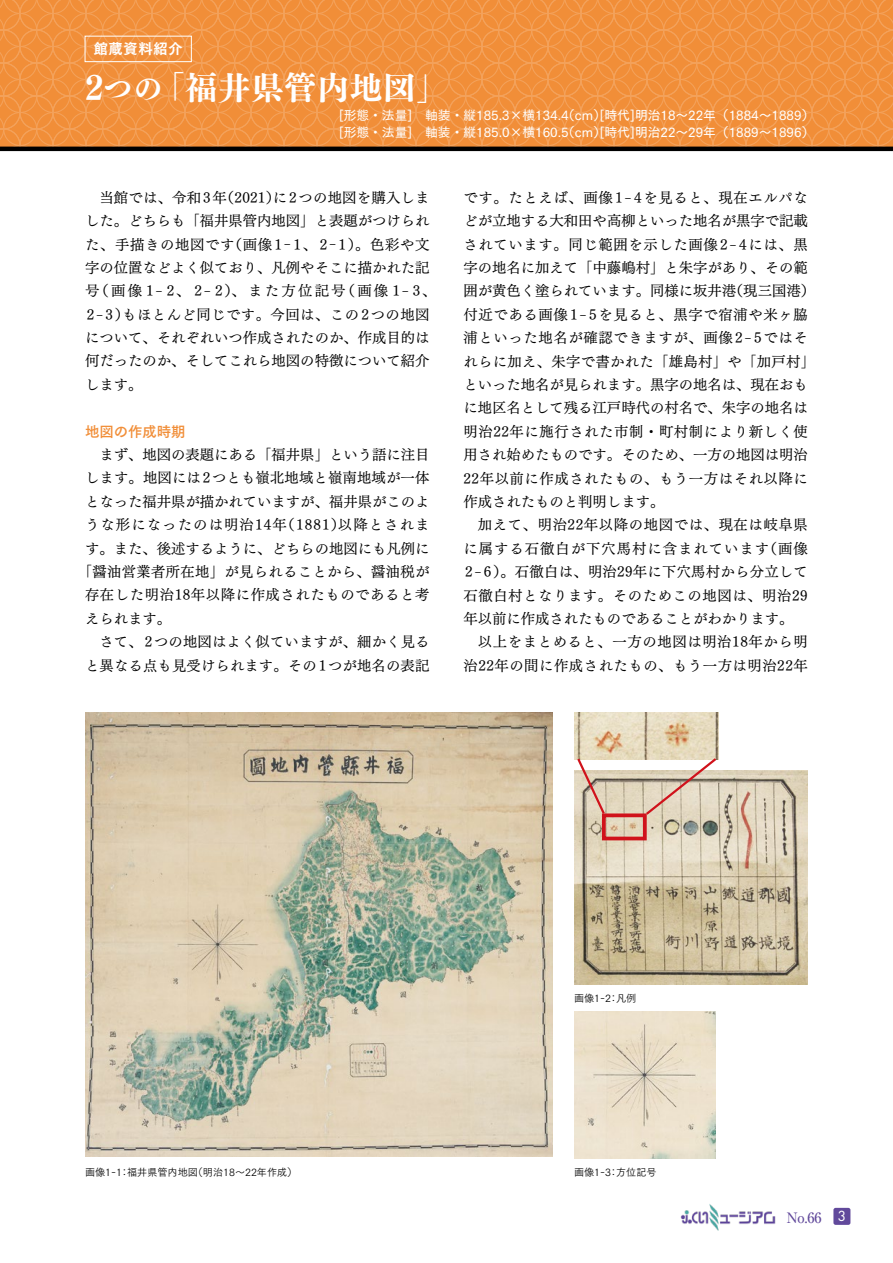
<style>
.page{position:relative;width:893px;height:1263px;background:#fff}
.page>*{position:absolute;margin:0;border:0;box-sizing:border-box;transform-origin:0 0}
.t1{font:33px "Tsuku BMD Min Std E";color:#fff}
.t2{font:14.4px/23.4px "Tsuku Min Pro RB";letter-spacing:.015em;color:#000}
.t3{font:14.4px "Tsuku Min Pro RB";letter-spacing:.04em;color:#000}
.t4{font:14.4px "Tsuku Min Pro RB";letter-spacing:.045em;color:#000}
.t5{font:14.4px "Tsuku Min Pro RB";letter-spacing:.075em;color:#000}
.t6{font:14.4px "Tsuku Min Pro RB";letter-spacing:.035em;color:#000}
.t7{font:14.4px "Tsuku Min Pro RB";letter-spacing:.07em;color:#000}
.t8{font:14.4px "Tsuku Go Pro B";color:#f18e38}
.t9{font:500 14.4px "Ryumin Pro";color:#61499b}
.t10{font:14.25px "Tsuku Go Pro E";letter-spacing:.05em;color:#fff}
.t11{font:12.75px/16.5px "Tsuku Go Pro D";color:#fff;text-align:right}
.t12{font:10.05px "Tsuku Go Pro R";color:#000}
.s1{font-family:"Futura LT";font-weight:400;font-size:13.5px;color:#fff}
</style>
<div class="page">
<svg style="left:0;top:0;width:893px;height:147px;background:#f0913e"></svg>
<hr style="left:0;top:147px;width:893px;height:4px;background:#000">
<div style="left:85px;top:36px;width:107px;height:26px;border:1px solid #fff"></div>
<img style="left:85px;top:712px;width:468px;height:444px">
<img style="left:574px;top:770px;width:234px;height:214px">
<img style="left:574px;top:712px;width:145px;height:47px">
<img style="left:574px;top:1011px;width:142px;height:148px">
<div style="left:602px;top:813px;width:45px;height:27px;border:4px solid #d0121b"></div>
<svg style="left:575px;top:756px;width:32px;height:60px;background:#dac3b2"></svg>
<svg style="left:643px;top:756px;width:76px;height:61px"></svg>
<div style="left:833px;top:1208px;width:17px;height:17px;background:#61499b;border-radius:2px"></div>
<img style="left:680px;top:1204px;width:96px;height:26px">
<p class="t10" style="left:94px;top:36px;width:91px">館蔵資料紹介</p>
<h1 class="t1" style="left:85px;top:58px;width:365px">2つの「福井県管内地図」</h1>
<p class="t11" style="left:326px;top:106px;width:490px">　[形態・法量]　軸装・縦185.3×横134.4（cm）[時代]明治18～22年（1884～1889）[形態・法量]　軸装・縦185.0×横160.5（cm）[時代]明治22～29年（1889～1896）</p>
<p class="t2" style="left:85px;top:184px;width:353px;text-indent:14px">当館では、令和3年（2021）に2つの地図を購入しました。どちらも「福井県管内地図」と表題がつけられた、手描きの地図です（画像 1- 1、2- 1）。色彩や文字の位置などよく似ており、凡例やそこに描かれた記号（画像 1- 2、 2- 2）、また方位記号（画像 1- 3、<br>2- 3）もほとんど同じです。今回は、この 2つの地図について、それぞれいつ作成されたのか、作成目的は何だったのか、そしてこれら地図の特徴について紹介します。</p>
<p class="t8" style="left:85px;top:419px;width:102px">地図の作成時期</p>
<p class="t2" style="left:99px;top:441px;width:332px">まず、地図の表題にある「福井県」という語に注目</p>
<p class="t2" style="left:85px;top:464px;width:346px">します。地図には2つとも嶺北地域と嶺南地域が一体</p>
<p class="t2" style="left:85px;top:488px;width:346px">となった福井県が描かれていますが、福井県がこのよ</p>
<p class="t5" style="left:85px;top:512px;width:346px">うな形になったのは明治14年（1881）以降とされま</p>
<p class="t2" style="left:85px;top:535px;width:346px">す。また、後述するように、どちらの地図にも凡例に</p>
<p class="t2" style="left:78px;top:558px;width:353px">「醤油営業者所在地」が見られることから、醤油税が</p>
<p class="t3" style="left:85px;top:582px;width:346px">存在した明治18年以降に作成されたものであると考</p>
<p class="t2" style="left:85px;top:605px;width:88px">えられます。</p>
<p class="t2" style="left:99px;top:628px;width:332px">さて、2つの地図はよく似ていますが、細かく見る</p>
<p class="t2" style="left:85px;top:652px;width:346px">と異なる点も見受けられます。その1つが地名の表記</p>
<p class="t2" style="left:463px;top:184px;width:353px">です。たとえば、画像1- 4を見ると、現在エルパなどが立地する大和田や高柳といった地名が黒字で記載されています。同じ範囲を示した画像2- 4には、黒字の地名に加えて「中藤嶋村」と朱字があり、その範囲が黄色く塗られています。同様に坂井港（現三国港）付近である画像1- 5を見ると、黒字で宿浦や米ヶ脇浦といった地名が確認できますが、画像2- 5ではそれらに加え、朱字で書かれた「雄島村」や「加戸村」といった地名が見られます。黒字の地名は、現在おもに地区名として残る江戸時代の村名で、朱字の地名は明治22年に施行された市制・町村制により新しく使用され始めたものです。そのため、一方の地図は明治<br>22年以前に作成されたもの、もう一方はそれ以降に作成されたものと判明します。</p>
<p class="t4" style="left:478px;top:512px;width:332px">加えて、明治22年以降の地図では、現在は岐阜県</p>
<p class="t7" style="left:463px;top:535px;width:346px">に属する石徹白が下穴馬村に含まれています（画像</p>
<p class="t2" style="left:465px;top:558px;width:344px">2- 6）。石徹白は、明治29年に下穴馬村から分立して</p>
<p class="t3" style="left:463px;top:582px;width:346px">石徹白村となります。そのためこの地図は、明治29</p>
<p class="t2" style="left:463px;top:605px;width:332px">年以前に作成されたものであることがわかります。</p>
<p class="t4" style="left:478px;top:629px;width:332px">以上をまとめると、一方の地図は明治18年から明</p>
<p class="t6" style="left:463px;top:652px;width:346px">治22年の間に作成されたもの、もう一方は明治22年</p>
<p class="t12" style="left:85px;top:1164px;width:214px">画像1-1：福井県管内地図（明治18～22年作成）</p>
<p class="t12" style="left:574px;top:990px;width:64px">画像1-2：凡例</p>
<p class="t12" style="left:574px;top:1164px;width:84px">画像1-3：方位記号</p>
<p class="t9" style="left:787px;top:1206px;width:61px">No.66 <span class="s1">3</span></p>
</div>
